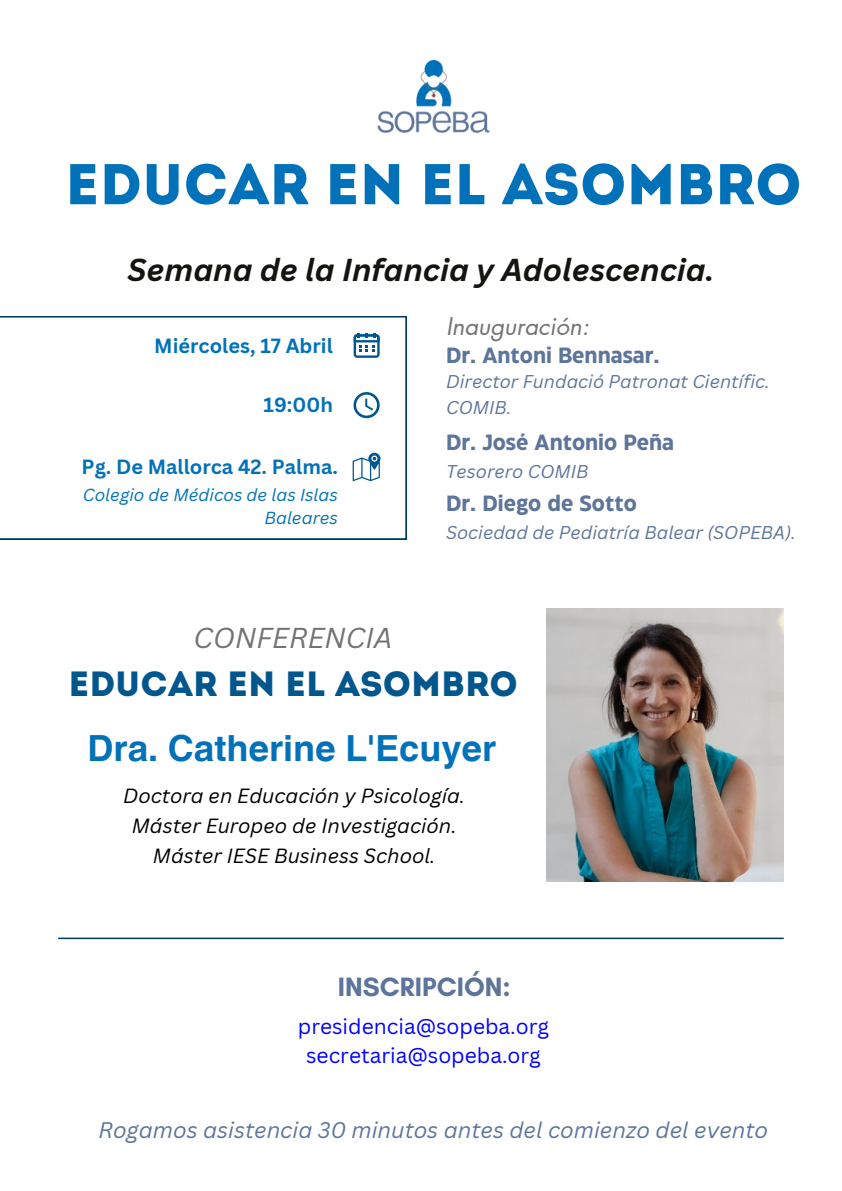
<style>
.page{position:relative;width:842px;height:1191px;background:#fff}
.page>*{position:absolute;margin:0;border:0;box-sizing:border-box;transform-origin:0 0}
.t1{font:57.3px "Intro";color:#0171b9}
.t2{font:700 36px "Helvetica World";color:#0171b9}
.t3{font:35px "Intro";color:#00568d}
.t4{font:italic 700 30.9px "Canva Sans";color:#121510}
.t5{font:italic 28px "Canva Sans";color:#737373}
.t6{font:700 27px "Glacial Indifference";color:#5e759b}
.t7{font:italic 23.8px "Futura LT Pro";color:#737373}
.t8{font:italic 22px "Canva Sans";color:#5e759b}
.t9{font:700 22px "Eastman Grotesque";color:#5e759b}
.t10{font:21px "Canva Sans";color:#0003ff}
.t11{font:italic 20px "Canva Sans";color:#000}
.t12{font:700 20px "Canva Sans";color:#0171b9}
.t13{font:italic 18px/26.2px "Canva Sans";color:#5e759b}
.t14{font:italic 17px/23.2px "Canva Sans";color:#0171b9;text-align:right}
</style>
<div class="page">
<img style="left:377px;top:61px;width:112px;height:71px">
<img style="left:546px;top:608px;width:237px;height:273px">
<hr style="left:58px;top:937px;width:726px;height:2px;background:#003d64">
<svg style="left:0;top:316px;width:407px;height:223px"></svg>
<h1 class="t1" style="left:65px;top:161px;width:738px">EDUCAR EN EL ASOMBRO</h1>
<p class="t4" style="left:128px;top:248px;width:588px">Semana de la Infancia y Adolescencia.</p>
<p class="t7" style="left:446px;top:315px;width:144px">Inauguración:</p>
<p class="t12" style="left:154px;top:331px;width:180px">Miércoles, 17 Abril</p>
<h3 class="t9" style="left:446px;top:346px;width:215px">Dr. Antoni Bennasar.</h3>
<p class="t13" style="left:446px;top:368px;width:325px">Director Fundació Patronat Científic.<br>COMIB.</p>
<p class="t9" style="left:446px;top:433px;width:230px">Dr. José Antonio Peña</p>
<p class="t13" style="left:446px;top:458px;width:144px">Tesorero COMIB</p>
<p class="t9" style="left:446px;top:494px;width:192px">Dr. Diego de Sotto</p>
<h6 class="t13" style="left:446px;top:519px;width:351px">Sociedad de Pediatría Balear (SOPEBA).</h6>
<p class="t12" style="left:263px;top:391px;width:71px">19:00h</p>
<h2 class="t12" style="left:82px;top:452px;width:258px">Pg. De Mallorca 42. Palma.</h2>
<h4 class="t14" style="left:83px;top:482px;width:257px">Colegio de Médicos de las Islas<br>Baleares</h4>
<p class="t5" style="left:194px;top:618px;width:201px">CONFERENCIA</p>
<p class="t3" style="left:68px;top:669px;width:451px">EDUCAR EN EL ASOMBRO</p>
<p class="t2" style="left:87px;top:719px;width:410px">Dra. Catherine L'Ecuyer</p>
<p class="t11" style="left:123px;top:781px;width:343px">Doctora en Educación y Psicología.</p>
<p class="t11" style="left:132px;top:811px;width:326px">Máster Europeo de Investigación.</p>
<p class="t11" style="left:153px;top:841px;width:284px">Máster IESE Business School.</p>
<p class="t6" style="left:338px;top:969px;width:174px">INSCRIPCIÓN:</p>
<p class="t10" style="left:298px;top:1011px;width:253px">presidencia@sopeba.org</p>
<p class="t10" style="left:306px;top:1040px;width:236px">secretaria@sopeba.org</p>
<p class="t8" style="left:99px;top:1114px;width:671px">Rogamos asistencia 30 minutos antes del comienzo del evento</p>
</div>
